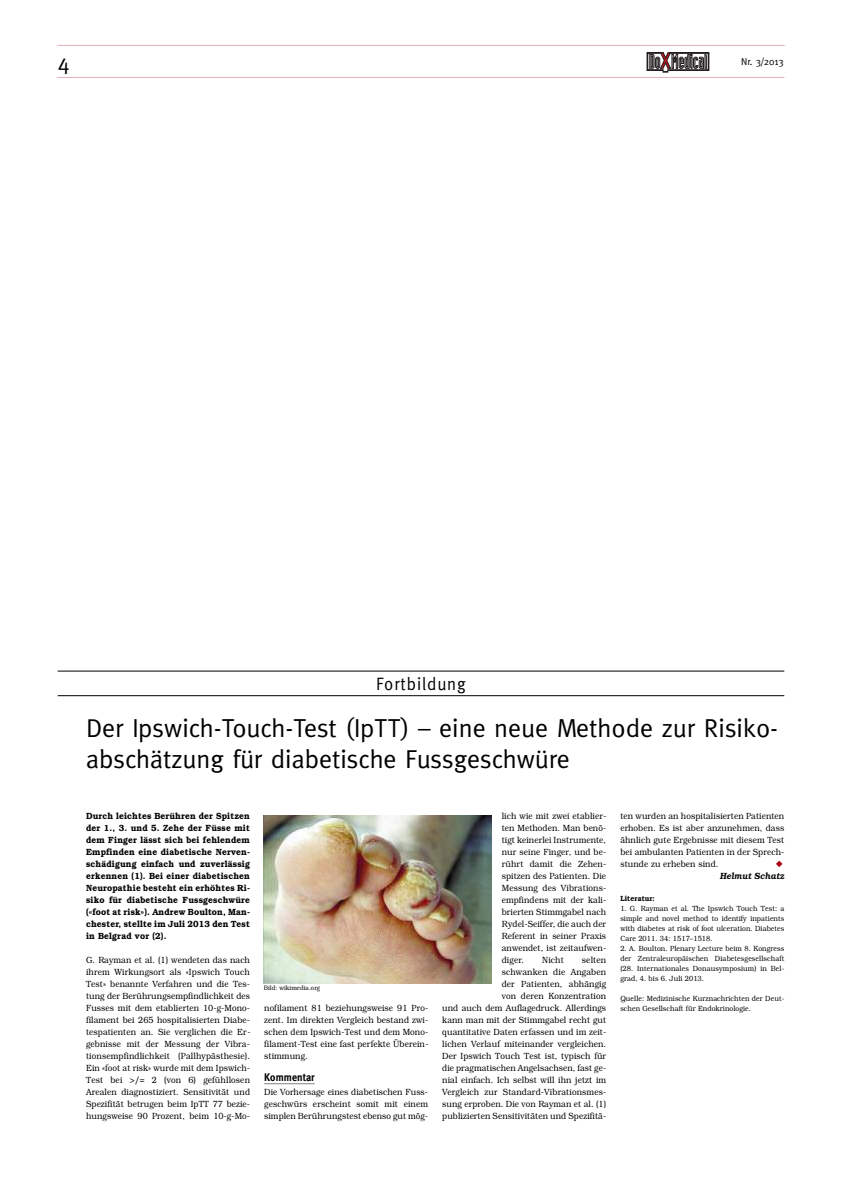
<style>
.page{position:relative;width:842px;height:1191px;background:#fff}
.page>*{position:absolute;margin:0;border:0;box-sizing:border-box;transform-origin:0 0}
.t1{font:26px/31.2px "Meta";color:#000}
.t2{font:22px "Meta";color:#000}
.t3{font:18px "Meta";letter-spacing:.055em;color:#000;scale:.93 1}
.t4{font:700 11px "Meta";letter-spacing:.01em;color:#000;scale:.93 1}
.t5{font:10px "Meta";color:#000}
.t6{font:300 9px/12px "Bookman";letter-spacing:.01em;color:#000;text-align:justify;scale:.9 1}
.t7{font:600 9px/12px "Bookman";letter-spacing:.015em;color:#000;text-align:justify;scale:.93 1}
.t8{font:italic 600 9px "Bookman";letter-spacing:.015em;color:#000;scale:.9 1}
.t9{font:300 7.5px/10px "Bookman";letter-spacing:.01em;color:#000;text-align:justify;scale:.9 1}
.t10{font:600 7.5px "Bookman";letter-spacing:.015em;color:#000;scale:.9 1}
.t11{font:300 6.5px "Bookman";letter-spacing:.01em;color:#000;scale:.9 1}
</style>
<div class="page">
<svg style="left:57px;top:52px;width:729px;height:26px"></svg>
<svg style="left:57px;top:45px;width:729px;height:1px"></svg>
<hr style="left:264px;top:1083px;width:51px;height:1px;background:#808080">
<hr style="left:58px;top:671px;width:726px;height:1px;background:#000">
<hr style="left:58px;top:695px;width:726px;height:1px;background:#000">
<img style="left:264px;top:815px;width:228px;height:169px">
<h2 class="t2" style="left:58px;top:50px;width:13px">4</h2>
<p class="t5" style="left:741px;top:56px;width:44px">Nr. 3/2013</p>
<h3 class="t3" style="left:376px;top:673px;width:98px">Fortbildung</h3>
<h1 class="t1" style="left:86px;top:712px;width:693px">Der Ipswich-Touch-Test (IpTT) – eine neue Methode zur Risiko&shy;abschätzung für diabetische Fussgeschwüre</h1>
<p class="t7" style="left:86px;top:810px;width:178px">Durch leichtes Berühren der Spitzen der 1., 3. und 5. Zehe der Füsse mit dem Finger lässt sich bei fehlendem Empfinden eine diabetische Nerven&shy;schädigung einfach und zuverlässig erkennen (1). Bei einer diabetischen Neuropathie besteht ein erhöhtes Ri&shy;siko für diabetische Fussgeschwüre («foot at risk»). Andrew Boulton, Man&shy;chester, stellte im Juli 2013 den Test in Belgrad vor (2).</p>
<p class="t6" style="left:86px;top:954px;width:184px">G. Rayman et al. (1) wendeten das nach ihrem Wirkungsort als «Ipswich Touch Test» benannte Verfahren und die Tes&shy;tung der Berührungsempfindlichkeit des Fusses mit dem etablierten 10-g-Mono&shy;filament bei 265 hospitalisierten Diabe&shy;tespatienten an. Sie verglichen die Er&shy;gebnisse mit der Messung der Vibra&shy;tionsempfindlichkeit (Pallhypästhesie).<br>Ein «foot at risk» wurde mit dem Ipswich-Test bei &gt;/= 2 (von 6) gefühllosen Arealen diagnostiziert. Sensitivität und Spezifität betrugen beim IpTT 77 bezie&shy;hungsweise 90 Prozent, beim 10-g-Mo-</p>
<p class="t11" style="left:264px;top:984px;width:64px">Bild: wikimedia.org</p>
<p class="t6" style="left:264px;top:1002px;width:184px">nofilament 81 beziehungsweise 91 Pro&shy;zent. Im direkten Vergleich bestand zwi&shy;schen dem Ipswich-Test und dem Mono&shy;filament-Test eine fast perfekte Überein&shy;stimmung.</p>
<p class="t4" style="left:264px;top:1071px;width:56px">Kommentar</p>
<p class="t6" style="left:264px;top:1086px;width:184px">Die Vorhersage eines diabetischen Fuss&shy;geschwürs erscheint somit mit einem simplen Berührungstest ebenso gut mög-</p>
<p class="t6" style="left:502px;top:810px;width:118px">lich wie mit zwei etablier&shy;ten Methoden. Man benö&shy;tigt keinerlei Instrumente, nur seine Finger, und be&shy;rührt damit die Zehen&shy;spitzen des Patienten. Die Messung des Vibrations&shy;empfindens mit der kali&shy;brierten Stimmgabel nach Rydel-Seiffer, die auch der Referent in seiner Praxis anwendet, ist zeitaufwen&shy;diger.</p>
<p class="t6" style="left:442px;top:954px;width:184px;text-align:right">selten<br>schwanken die Angaben<br>der Patienten, abhängig<br>von deren Konzentration<br>und auch dem Auflagedruck. Allerdings kann man mit der Stimmgabel recht gut quantitative Daten erfassen und im zeit&shy;lichen Verlauf miteinander vergleichen.<br>Der Ipswich Touch Test ist, typisch für die pragmatischen Angelsachsen, fast ge&shy;nial einfach. Ich selbst will ihn jetzt im Vergleich zur Standard-Vibrationsmes&shy;sung erproben. Die von Rayman et al. (1) publizierten Sensitivitäten und Spezifitä-</p>
<p class="t6" style="left:542px;top:954px;width:26px">Nicht</p>
<p class="t6" style="left:620px;top:810px;width:184px">ten wurden an hospitalisierten Patienten erhoben. Es ist aber anzunehmen, dass ähnlich gute Ergebnisse mit diesem Test bei ambulanten Patienten in der Sprech&shy;stunde zu erheben sind.</p>
<p class="t8" style="left:720px;top:870px;width:73px">Helmut Schatz</p>
<p class="t10" style="left:620px;top:894px;width:40px">Literatur:</p>
<p class="t9" style="left:620px;top:903px;width:184px">1. G. Rayman et al. The Ipswich Touch Test: a simple and novel method to identify inpatients with diabetes at risk of foot ulceration. Diabetes Care 2011. 34: 1517–1518.</p>
<p class="t9" style="left:620px;top:943px;width:184px">2. A. Boulton. Plenary Lecture beim 8. Kongress der Zentraleuropäischen Diabetesgesellschaft (28. Internationales Donausymposium) in Bel&shy;grad, 4. bis 6. Juli 2013.</p>
<p class="t9" style="left:620px;top:993px;width:184px">Quelle: Medizinische Kurznachrichten der Deut&shy;schen Gesellschaft für Endokrinologie.</p>
</div>
